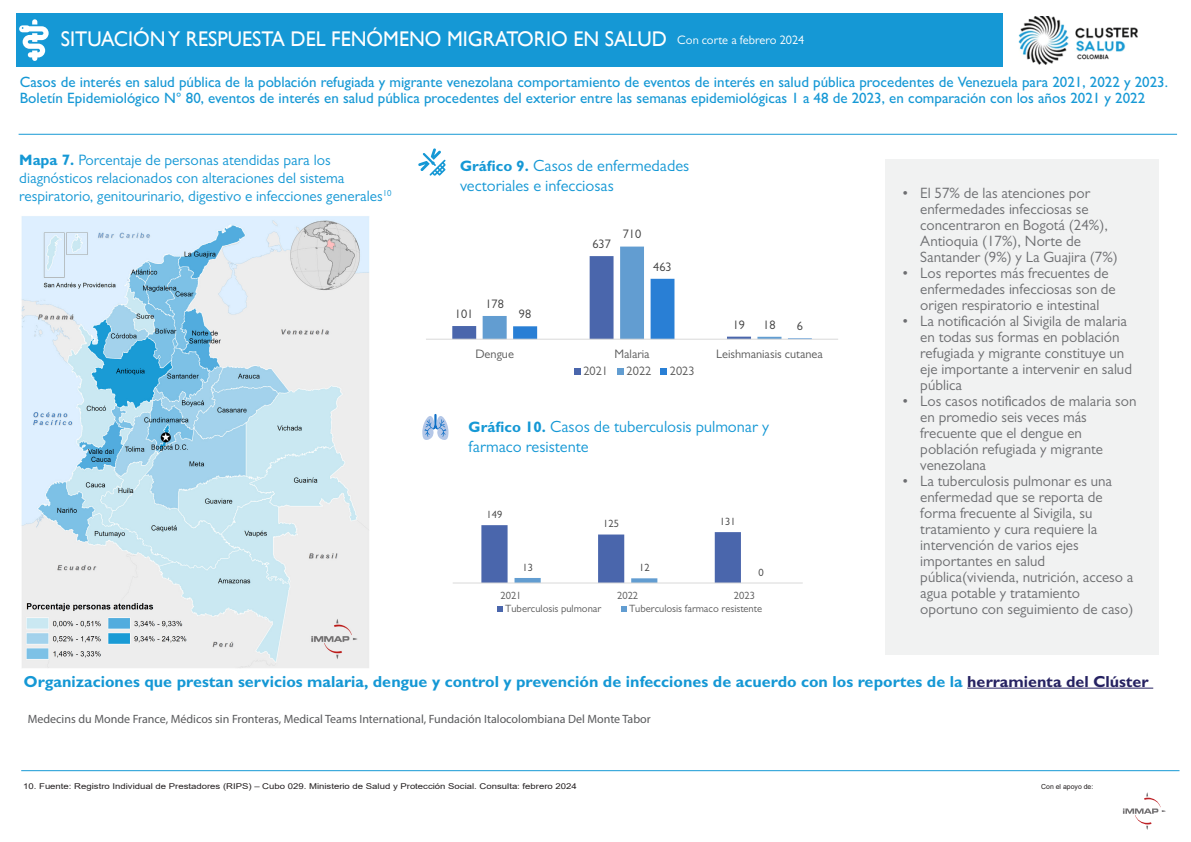
<style>
.page{position:relative;width:1191px;height:842px;background:#fff}
.page>*{position:absolute;margin:0;border:0;box-sizing:border-box;transform-origin:0 0}
.t1{font:21.2px "Gill Sans";color:#fff;scale:.95 1}
.t2{font:16.3px/19.5px "Gill Sans";color:#1598d5}
.t3{font:700 16.1px "Gill Sans";color:#1598d5}
.t4{font:15.1px/18.2px "Gill Sans";color:#1598d5}
.t5{font:15px/16px "Gill Sans";color:#6d6e71}
.t6{font:500 15px/16px "Gill Sans";color:#1598d5}
.t7{font:12.3px "Gill Sans";color:#595959}
.t8{font:12.3px "Gill Sans";color:#404040}
.t9{font:12px "Myriad Pro";color:#58595b}
.t10{font:10.6px "Gill Sans";letter-spacing:-.005em;color:#595959}
.t11{font:10.6px "Gill Sans";color:#404040}
.t12{font:8px "Arial";color:#231f20;scale:1.19 1}
.t13{font:6.9px "Arial";color:#231f20}
.s1{font-size:12.3px}
.s2{font-weight:700}
.s3{font-weight:700;font-size:15.1px}
.s4{color:#262262}
</style>
<div class="page">
<div style="left:885px;top:159px;width:273px;height:495px;background:#f1f2f2"></div>
<img style="left:21px;top:216px;width:348px;height:452px">
<svg style="left:418px;top:148px;width:27px;height:28px"></svg>
<svg style="left:422px;top:414px;width:26px;height:26px"></svg>
<hr style="left:21px;top:770px;width:1158px;height:1px;background:#1799d5">
<svg style="left:1122px;top:792px;width:44px;height:38px"></svg>
<svg style="left:452px;top:247px;width:360px;height:92px"></svg>
<hr style="left:426px;top:339px;width:412px;height:1px;background:#d9d9d9">
<svg style="left:574px;top:369px;width:6px;height:6px"></svg>
<div style="left:617px;top:369px;width:7px;height:6px;background:#629dd1"></div>
<div style="left:660px;top:369px;width:7px;height:6px;background:#297fd5"></div>
<svg style="left:481px;top:525px;width:260px;height:58px"></svg>
<hr style="left:453px;top:583px;width:349px;height:1px;background:#d9d9d9">
<svg style="left:497px;top:606px;width:6px;height:5px"></svg>
<svg style="left:621px;top:606px;width:5px;height:5px"></svg>
<hr style="left:967px;top:688px;width:186px;height:1px;background:#262262">
<hr style="left:19px;top:134px;width:1158px;height:1px;background:#1799d5">
<div style="left:16px;top:13px;width:986px;height:54px;background:#1598d5"></div>
<svg style="left:19px;top:19px;width:30px;height:42px"></svg>
<img style="left:1018px;top:16px;width:120px;height:48px">
<h1 class="t1" style="left:61px;top:27px;width:784px">SITUACIÓN Y RESPUESTA DEL FENÓMENO MIGRATORIO EN SALUD <span class="s1">Con corte a febrero 2024</span></h1>
<p class="t6" style="left:20px;top:74px;width:1149px">Casos de interés en salud pública de la población refugiada y migrante venezolana comportamiento de eventos de interés en salud pública procedentes de Venezuela para 2021, 2022 y 2023.<br>Boletín Epidemiológico N° 80, eventos de interés en salud pública procedentes del exterior entre las semanas epidemiológicas 1 a 48 de 2023, en comparación con los años 2021 y 2022</p>
<p class="t4" style="left:19px;top:150px;width:374px"><span class="s2">Mapa 7.</span> Porcentaje de personas atendidas para los diagnósticos relacionados con alteraciones del sistema respiratorio, genitourinario, digestivo e infecciones generales<sup>10</sup></p>
<p class="t2" style="left:460px;top:156px;width:231px"><span class="s3">Gráfico 9.</span> Casos de enfermedades vectoriales e infecciosas</p>
<p class="t8" style="left:455px;top:307px;width:20px">101</p>
<p class="t8" style="left:485px;top:297px;width:20px">178</p>
<p class="t8" style="left:519px;top:307px;width:14px">98</p>
<p class="t8" style="left:592px;top:237px;width:20px">637</p>
<p class="t8" style="left:623px;top:227px;width:20px">710</p>
<p class="t8" style="left:653px;top:259px;width:20px">463</p>
<p class="t8" style="left:733px;top:317px;width:14px">19</p>
<p class="t8" style="left:763px;top:318px;width:14px">18</p>
<p class="t8" style="left:797px;top:319px;width:8px">6</p>
<p class="t7" style="left:475px;top:347px;width:40px">Dengue</p>
<p class="t7" style="left:614px;top:347px;width:37px">Malaria</p>
<p class="t7" style="left:716px;top:347px;width:108px">Leishmaniasis cutanea</p>
<p class="t7" style="left:583px;top:364px;width:26px">2021</p>
<p class="t7" style="left:626px;top:364px;width:26px">2022</p>
<p class="t7" style="left:670px;top:364px;width:26px">2023</p>
<p class="t2" style="left:468px;top:417px;width:302px"><span class="s3">Gráfico 10.</span> Casos de tuberculosis pulmonar y farmaco resistente</p>
<p class="t11" style="left:486px;top:508px;width:17px">149</p>
<p class="t11" style="left:603px;top:518px;width:17px">125</p>
<p class="t11" style="left:720px;top:515px;width:17px">131</p>
<p class="t11" style="left:522px;top:561px;width:12px">13</p>
<p class="t11" style="left:639px;top:562px;width:12px">12</p>
<p class="t11" style="left:758px;top:566px;width:7px">0</p>
<p class="t10" style="left:500px;top:590px;width:23px">2021</p>
<p class="t10" style="left:617px;top:590px;width:23px">2022</p>
<p class="t10" style="left:734px;top:590px;width:23px">2023</p>
<p class="t10" style="left:505px;top:602px;width:98px">Tuberculosis pulmonar</p>
<p class="t10" style="left:629px;top:602px;width:135px">Tuberculosis farmaco resistente</p>
<p class="t5" style="left:920px;top:184px;width:199px;text-indent:-18px">• El 57% de las atenciones por enfermedades infecciosas se concentraron en Bogotá (24%),<br>Antioquia (17%), Norte de<br>Santander (9%) y La Guajira (7%)</p>
<p class="t5" style="left:920px;top:264px;width:197px;text-indent:-18px">• Los reportes más frecuentes de enfermedades infecciosas son de origen respiratorio e intestinal</p>
<p class="t5" style="left:920px;top:312px;width:213px;text-indent:-18px">• La notificación al Sivigila de malaria en todas sus formas en población refugiada y migrante constituye un eje importante a intervenir en salud pública</p>
<p class="t5" style="left:920px;top:393px;width:218px;text-indent:-18px">• Los casos notificados de malaria son en promedio seis veces más frecuente que el dengue en población refugiada y migrante venezolana</p>
<p class="t5" style="left:920px;top:473px;width:215px;text-indent:-18px">• La tuberculosis pulmonar es una enfermedad que se reporta de forma frecuente al Sivigila, su tratamiento y cura requiere la intervención de varios ejes importantes en salud pública(vivienda, nutrición, acceso a agua potable y tratamiento oportuno con seguimiento de caso)</p>
<p class="t3" style="left:24px;top:671px;width:1126px">Organizaciones que prestan servicios malaria, dengue y control y prevención de infecciones de acuerdo con los reportes de la <span class="s4">herramienta del Clúster</span></p>
<p class="t9" style="left:28px;top:712px;width:624px">Medecins du Monde France, Médicos sin Fronteras, Medical Teams International, Fundación Italocolombiana Del Monte Tabor</p>
<p class="t12" style="left:23px;top:781px;width:467px">10. Fuente: Registro Individual de Prestadores (RIPS) – Cubo 029. Ministerio de Salud y Protección Social. Consulta: febrero 2024</p>
<p class="t13" style="left:1041px;top:782px;width:54px">Con el apoyo de:</p>
</div>
